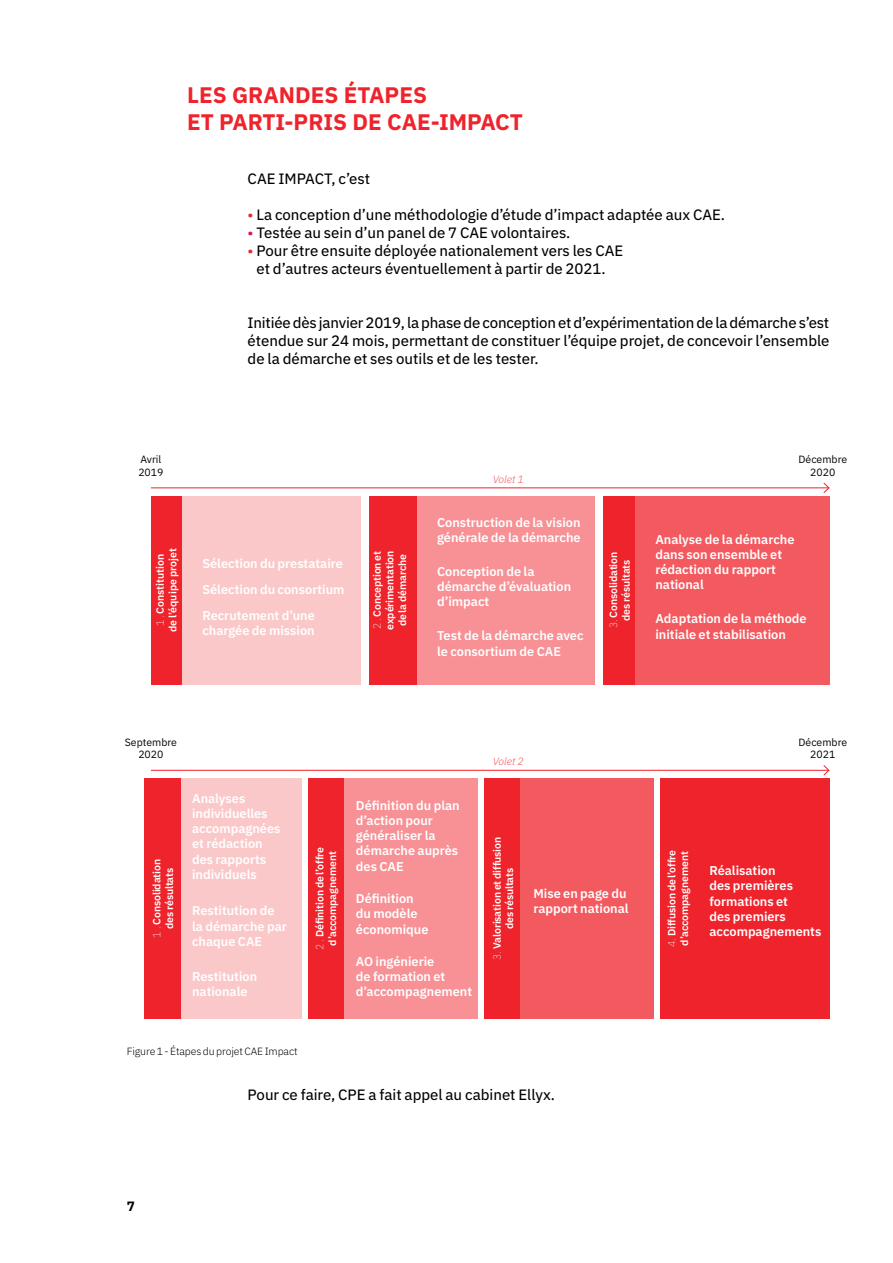
<style>
.page{position:relative;width:893px;height:1263px;background:#fff}
.page>*{position:absolute;margin:0;border:0;box-sizing:border-box;transform-origin:0 0}
.t1{font:700 22.5px/27px "IBM Plex Sans";color:#ef232b}
.t2{font:15px/18px "IBM Plex Sans Text";color:#000;text-align:center}
.t3{font:700 13.5px "IBM Plex Sans";color:#000}
.t4{font:600 12.75px/15.3px "IBM Plex Sans";color:#fff}
.t5{font:600 10.5px/12.6px "IBM Plex Sans";letter-spacing:-.01em;color:#fff;text-align:center}
.t6{font:10.5px/12.6px "IBM Plex Sans";color:#000;text-align:center}
.t7{font:300 10.5px "IBM Plex Sans";letter-spacing:-.01em;color:#000}
.t8{font:italic 300 10.5px "IBM Plex Sans";color:#f35a60}
.s1{color:#ef232b}
.s2{color:#d71465}
.s3{font-weight:200}
</style>
<div class="page">
<div style="left:151px;top:496px;width:209px;height:188px;background:#fbc8ca"></div>
<div style="left:145px;top:778px;width:157px;height:240px;background:#fbc8ca"></div>
<div style="left:385px;top:496px;width:210px;height:188px;background:#f79195"></div>
<div style="left:321px;top:778px;width:157px;height:240px;background:#f79195"></div>
<div style="left:620px;top:496px;width:209px;height:188px;background:#f35a60"></div>
<div style="left:497px;top:778px;width:157px;height:240px;background:#f35a60"></div>
<div style="left:672px;top:778px;width:157px;height:240px;background:#ef232b"></div>
<hr style="left:151px;top:487px;width:678px;height:1px;background:#ef232b">
<svg style="left:823px;top:482px;width:7px;height:11px"></svg>
<hr style="left:151px;top:770px;width:678px;height:1px;background:#ef232b">
<svg style="left:823px;top:765px;width:7px;height:11px"></svg>
<div style="left:151px;top:496px;width:30px;height:188px;background:#ef232b"></div>
<div style="left:145px;top:778px;width:36px;height:240px;background:#ef232b"></div>
<div style="left:369px;top:496px;width:47px;height:188px;background:#ef232b"></div>
<div style="left:308px;top:778px;width:36px;height:240px;background:#ef232b"></div>
<div style="left:603px;top:496px;width:32px;height:188px;background:#ef232b"></div>
<div style="left:484px;top:778px;width:35px;height:240px;background:#ef232b"></div>
<div style="left:660px;top:778px;width:24px;height:240px;background:#ef232b"></div>
<h1 class="t1" style="left:187px;top:79px;width:337px">LES GRANDES ÉTAPES<br>ET PARTI-PRIS DE CAE-IMPACT</h1>
<p class="t2" style="left:248px;top:168px;width:124px">CAE IMPACT, c’est</p>
<p class="t2" style="left:248px;top:204px;width:479px"><span class="s1">•</span> La conception d’une méthodologie d’étude d’impact adaptée aux CAE.</p>
<p class="t2" style="left:248px;top:222px;width:324px"><span class="s2">•</span> Testée au sein d’un panel de 7 CAE volontaires.</p>
<p class="t2" style="left:248px;top:240px;width:377px"><span class="s1">•</span> Pour être ensuite déployée nationalement vers les CAE et d’autres acteurs éventuellement à partir de 2021.</p>
<p class="t2" style="left:248px;top:312px;width:583px;text-align:justify">Initiée dès janvier 2019, la phase de conception et d’expérimentation de la démarche s’est étendue sur 24 mois, permettant de constituer l’équipe projet, de concevoir l’ensemble de la démarche et ses outils et de les tester.</p>
<p class="t6" style="left:138px;top:452px;width:27px;text-align:left">Avril<br>2019</p>
<p class="t5" style="left:153px;top:632px;width:85px;rotate:-90deg"><span class="s3">1 .</span> Constitution de l’équipe projet</p>
<p class="t4" style="left:202px;top:550px;width:144px;line-height:25.7px">Sélection du prestataire<br>Sélection du consortium</p>
<p class="t4" style="left:202px;top:606px;width:114px">Recrutement d’une chargée de mission</p>
<p class="t5" style="left:370px;top:630px;width:81px;rotate:-90deg"><span class="s3">2 .</span> Conception et expérimentation de la démarche</p>
<p class="t8" style="left:493px;top:471px;width:33px">Volet 1</p>
<p class="t4" style="left:437px;top:514px;width:145px">Construction de la vision générale de la démarche</p>
<p class="t4" style="left:437px;top:563px;width:136px">Conception de la démarche d’évaluation d’impact</p>
<p class="t4" style="left:437px;top:627px;width:148px">Test de la démarche avec le consortium de CAE</p>
<p class="t5" style="left:606px;top:628px;width:78px;rotate:-90deg"><span class="s3">3.</span> Consolidation des résultats</p>
<p class="t6" style="left:799px;top:452px;width:50px">Décembre<br>2020</p>
<p class="t4" style="left:655px;top:530px;width:141px">Analyse de la démarche dans son ensemble et rédaction du rapport national</p>
<p class="t4" style="left:655px;top:610px;width:153px">Adaptation de la méthode initiale et stabilisation</p>
<p class="t6" style="left:125px;top:735px;width:54px">Septembre<br>2020</p>
<p class="t5" style="left:150px;top:938px;width:80px;rotate:-90deg"><span class="s3">1 .</span> Consolidation des résultats</p>
<p class="t4" style="left:192px;top:789px;width:90px">Analyses individuelles accompagnées et rédaction des rapports individuels</p>
<p class="t4" style="left:192px;top:902px;width:96px">Restitution de la démarche par chaque CAE</p>
<p class="t4" style="left:192px;top:968px;width:67px">Restitution nationale</p>
<p class="t5" style="left:313px;top:950px;width:104px;rotate:-90deg"><span class="s3">2 .</span> Définition de l’offre d’accompagnement</p>
<p class="t4" style="left:356px;top:796px;width:105px">Définition du plan d’action pour généraliser la démarche auprès des CAE</p>
<p class="t4" style="left:356px;top:890px;width:74px">Définition du modèle économique</p>
<p class="t4" style="left:356px;top:952px;width:118px">AO ingénierie<br>de formation et d’accompagnement</p>
<p class="t8" style="left:493px;top:753px;width:33px">Volet 2</p>
<p class="t5" style="left:490px;top:960px;width:125px;rotate:-90deg"><span class="s3">3.</span> Valorisation et diffusion des résultats</p>
<p class="t4" style="left:533px;top:885px;width:97px">Mise en page du rapport national</p>
<p class="t6" style="left:799px;top:735px;width:50px">Décembre<br>2021</p>
<p class="t5" style="left:664px;top:947px;width:99px;text-align:left;rotate:-90deg"><span class="s3">4.</span> Diffusion de l’offre d’accompagnement</p>
<p class="t4" style="left:709px;top:862px;width:113px">Réalisation<br>des premières formations et<br>des premiers accompagnements</p>
<p class="t7" style="left:127px;top:1043px;width:172px">Figure 1 - Étapes du projet CAE Impact</p>
<p class="t2" style="left:248px;top:1084px;width:309px">Pour ce faire, CPE a fait appel au cabinet Ellyx.</p>
<p class="t3" style="left:127px;top:1196px;width:10px">7</p>
</div>
